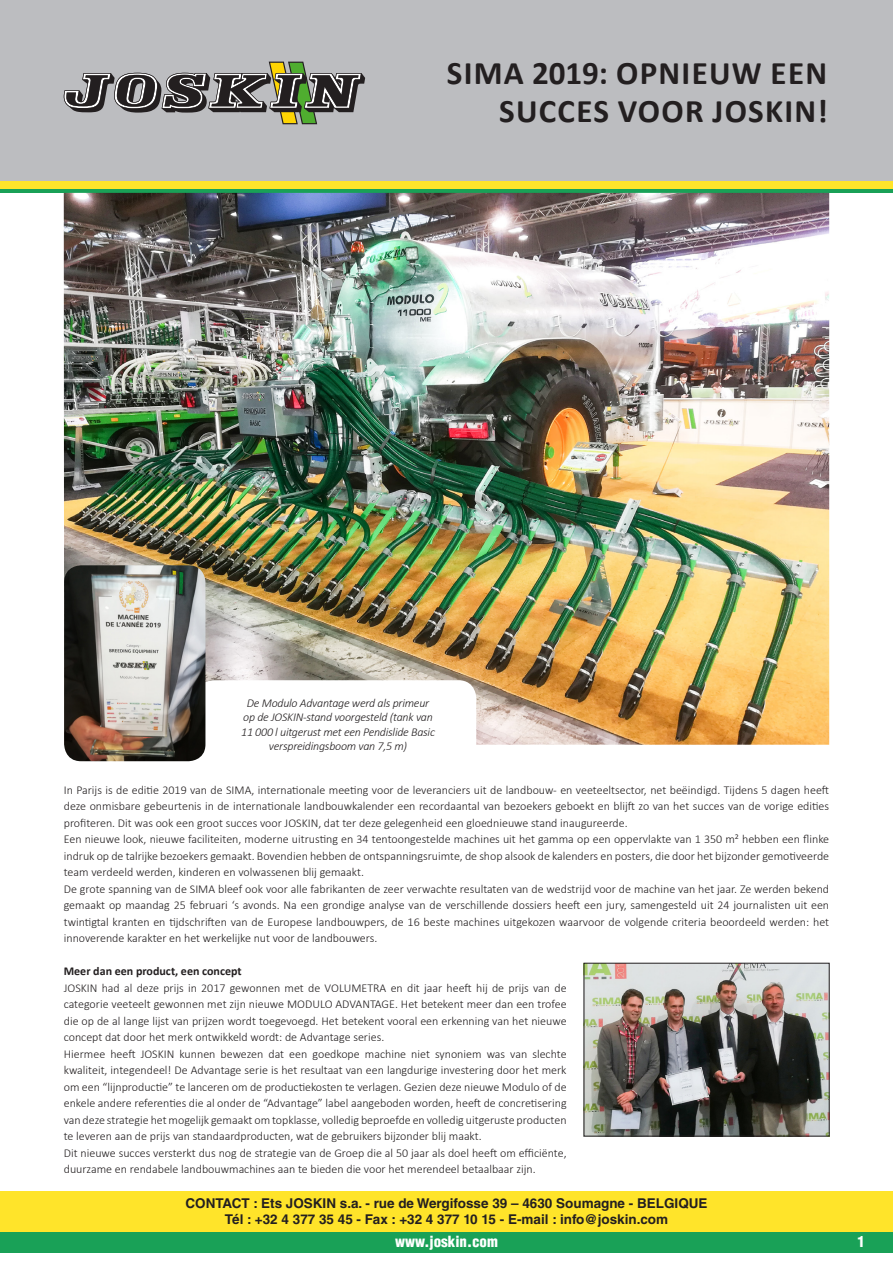
<style>
.page{position:relative;width:893px;height:1263px;background:#fff}
.page>*{position:absolute;margin:0;border:0;box-sizing:border-box;transform-origin:0 0}
.t1{font:700 33px/37.5px "Calibri";letter-spacing:.04em;color:#231f20;text-align:right}
.t2{font:900 condensed 15px "Helvetica LT Std";color:#fff}
.t3{font:700 13.5px/16.2px "Helvetica LT Std";color:#231f20;text-align:center}
.t4{font:300 12px/16.5px "Calibri";color:#231f20;text-align:justify}
.t5{font:italic 300 12px/14.4px "Calibri";letter-spacing:-.02em;color:#231f20;text-align:center}
.t6{font:700 12px "Calibri";color:#231f20}
</style>
<div class="page">
<div style="left:0;top:1229px;width:893px;height:23px;background:#19a157"></div>
<hr style="left:0;top:189px;width:893px;height:4px;background:#19a157">
<div style="left:0;top:1191px;width:893px;height:40px;background:#ffe42a"></div>
<div style="left:0;top:180px;width:893px;height:9px;background:#ffe42a"></div>
<div style="left:0;top:0;width:893px;height:181px;background:#bcbdc0"></div>
<svg style="left:64px;top:62px;width:301px;height:62px"></svg>
<img style="left:64px;top:193px;width:765px;height:552px">
<div style="left:196px;top:680px;width:280px;height:113px;background:#fff;border-radius:18px"></div>
<img style="left:586px;top:965px;width:242px;height:169px">
<div style="left:584px;top:963px;width:246px;height:173px;border:1px solid #231f20"></div>
<img style="left:64px;top:565px;width:141px;height:196px">
<h1 class="t1" style="left:447px;top:54px;width:382px">SIMA 2019: OPNIEUW EEN<br>SUCCES VOOR JOSKIN!</h1>
<p class="t5" style="left:241px;top:696px;width:195px">De Modulo Advantage werd als primeur op de JOSKIN-stand voorgesteld (tank van 11 000 l uitgerust met een Pendislide Basic verspreidingsboom van 7,5 m)</p>
<p class="t4" style="left:64px;top:781px;width:767px">In Parijs is de editie 2019 van de SIMA, internationale meeting voor de leveranciers uit de landbouw- en veeteeltsector, net beëindigd. Tijdens 5 dagen heeft deze onmisbare gebeurtenis in de internationale landbouwkalender een recordaantal van bezoekers geboekt en blijft zo van het succes van de vorige edities profiteren. Dit was ook een groot succes voor JOSKIN, dat ter deze gelegenheid een gloednieuwe stand inaugureerde.</p>
<p class="t4" style="left:64px;top:831px;width:767px">Een nieuwe look, nieuwe faciliteiten, moderne uitrusting en 34 tentoongestelde machines uit het gamma op een oppervlakte van 1 350 m² hebben een flinke indruk op de talrijke bezoekers gemaakt. Bovendien hebben de ontspanningsruimte, de shop alsook de kalenders en posters, die door het bijzonder gemotiveerde team verdeeld werden, kinderen en volwassenen blij gemaakt.</p>
<p class="t4" style="left:64px;top:880px;width:767px">De grote spanning van de SIMA bleef ook voor alle fabrikanten de zeer verwachte resultaten van de wedstrijd voor de machine van het jaar. Ze werden bekend gemaakt op maandag 25 februari ‘s avonds. Na een grondige analyse van de verschillende dossiers heeft een jury, samengesteld uit 24 journalisten uit een twintigtal kranten en tijdschriften van de Europese landbouwpers, de 16 beste machines uitgekozen waarvoor de volgende criteria beoordeeld werden: het innoverende karakter en het werkelijke nut voor de landbouwers.</p>
<p class="t6" style="left:64px;top:963px;width:179px">Meer dan een product, een concept</p>
<p class="t4" style="left:64px;top:979px;width:504px">JOSKIN had al deze prijs in 2017 gewonnen met de VOLUMETRA en dit jaar heeft hij de prijs van de categorie veeteelt gewonnen met zijn nieuwe MODULO ADVANTAGE. Het betekent meer dan een trofee die op de al lange lijst van prijzen wordt toegevoegd. Het betekent vooral een erkenning van het nieuwe concept dat door het merk ontwikkeld wordt: de Advantage series.</p>
<p class="t4" style="left:64px;top:1045px;width:504px">Hiermee heeft JOSKIN kunnen bewezen dat een goedkope machine niet synoniem was van slechte kwaliteit, integendeel! De Advantage serie is het resultaat van een langdurige investering door het merk om een “lijnproductie” te lanceren om de productiekosten te verlagen. Gezien deze nieuwe Modulo of de enkele andere referenties die al onder de “Advantage” label aangeboden worden, heeft de concretisering van deze strategie het mogelijk gemaakt om topklasse, volledig beproefde en volledig uitgeruste producten te leveren aan de prijs van standaardproducten, wat de gebruikers bijzonder blij maakt.</p>
<p class="t4" style="left:64px;top:1144px;width:504px">Dit nieuwe succes versterkt dus nog de strategie van de Groep die al 50 jaar als doel heeft om efficiënte, duurzame en rendabele landbouwmachines aan te bieden die voor het merendeel betaalbaar zijn.</p>
<p class="t3" style="left:185px;top:1195px;width:523px">CONTACT : Ets JOSKIN s.a. - rue de Wergifosse 39 – 4630 Soumagne - BELGIQUE<br>Tél : +32 4 377 35 45 - Fax : +32 4 377 10 15 - E-mail : info@joskin.com</p>
<p class="t2" style="left:395px;top:1232px;width:104px">www.joskin.com</p>
<p class="t2" style="left:857px;top:1232px;width:9px">1</p>
</div>
